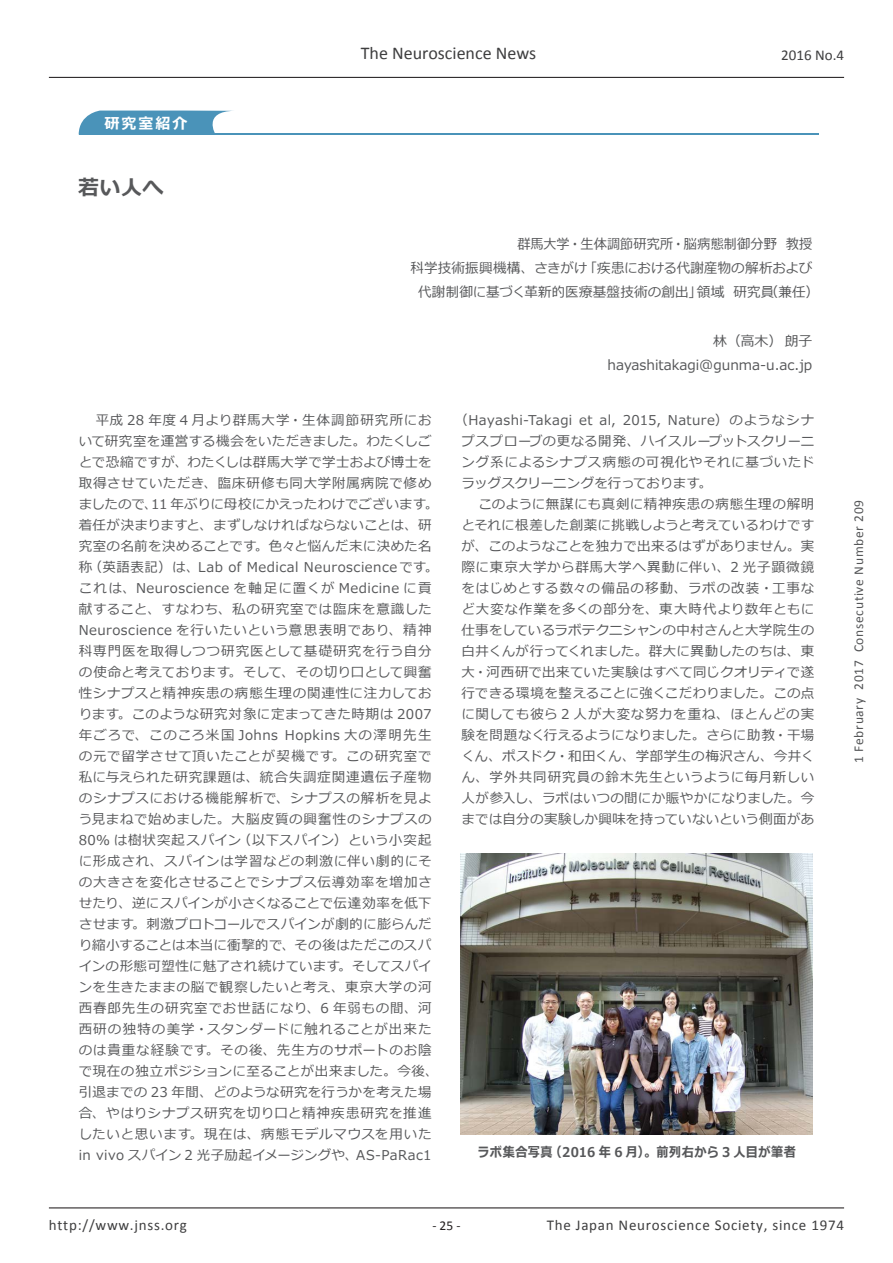
<style>
.page{position:relative;width:893px;height:1263px;background:#fff}
.page>*{position:absolute;margin:0;border:0;box-sizing:border-box;transform-origin:0 0}
.t1{font:700 21px "Meiryo";color:#57585a}
.t2{font:18px "Calibri";color:#3e3e3f}
.t3{font:15px "Calibri";letter-spacing:.05em;color:#3e3e3f}
.t4{font:700 15px "Meiryo";letter-spacing:.13em;color:#fff}
.t5{font:13.8px/24.2px "Meiryo";color:#57585a;text-align:right}
.t6{font:13.8px "Meiryo";color:#57585a;scale:.95 1}
.t7{font:13.5px/21px "Meiryo";letter-spacing:.035em;color:#57585a;text-align:justify}
.t8{font:13.5px "Calibri";letter-spacing:.05em;color:#545557}
.t9{font:700 13.5px "Meiryo";letter-spacing:.03em;color:#57585a;scale:.9 1}
.t10{font:13.5px "Calibri";color:#231f20}
</style>
<div class="page">
<hr style="left:49px;top:77px;width:795px;height:1px;background:#231f20">
<hr style="left:49px;top:1207px;width:795px;height:1px;background:#231f20">
<hr style="left:79px;top:133px;width:740px;height:2px;background:#4a93b9">
<svg style="left:79px;top:111px;width:151px;height:22px;background:#61a1c2"></svg>
<img style="left:461px;top:854px;width:352px;height:280px">
<h2 class="t2" style="left:361px;top:42px;width:177px">The Neuroscience News</h2>
<p class="t3" style="left:781px;top:46px;width:64px">2016 No.4</p>
<p class="t4" style="left:105px;top:113px;width:84px">研究室紹介</p>
<h1 class="t1" style="left:78px;top:173px;width:87px">若い人へ</h1>
<p class="t6" style="left:517px;top:234px;width:312px">群馬大学・生体調節研究所・脳病態制御分野 教授</p>
<p class="t5" style="left:410px;top:257px;width:403px">科学技術振興機構、さきがけ「疾患における代謝産物の解析および</p>
<p class="t5" style="left:418px;top:281px;width:402px">代謝制御に基づく革新的医療基盤技術の創出」領域 研究員（兼任）</p>
<p class="t5" style="left:608px;top:329px;width:206px">林（高木） 朗子hayashitakagi@gunma-u.ac.jp</p>
<p class="t7" style="left:79px;top:410px;width:361px;text-align:left;text-indent:17px">平成 28 年度 4 月より群馬大学・生体調節研究所において研究室を運営する機会をいただきました。わたくしごとで恐縮ですが、わたくしは群馬大学で学士および博士を取得させていただき、臨床研修も同大学附属病院で修めましたので、11 年ぶりに母校にかえったわけでございます。着任が決まりますと、まずしなければならないことは、研究室の名前を決めることです。色々と悩んだ末に決めた名称（英語表記）は、Lab of Medical Neuroscienceです。これは、Neuroscience を軸足に置くが Medicine に貢献すること、すなわち、私の研究室では臨床を意識した<br>Neuroscience を行いたいという意思表明であり、精神科専門医を取得しつつ研究医として基礎研究を行う自分の使命と考えております。そして、その切り口として興奮性シナプスと精神疾患の病態生理の関連性に注力しております。このような研究対象に定まってきた時期は 2007年ごろで、このころ米国 Johns Hopkins 大の澤明先生の元で留学させて頂いたことが契機です。この研究室で私に与えられた研究課題は、統合失調症関連遺伝子産物のシナプスにおける機能解析で、シナプスの解析を見よう見まねで始めました。大脳皮質の興奮性のシナプスの<br>80% は樹状突起スパイン（以下スパイン）という小突起に形成され、スパインは学習などの刺激に伴い劇的にその大きさを変化させることでシナプス伝導効率を増加させたり、逆にスパインが小さくなることで伝達効率を低下させます。刺激プロトコールでスパインが劇的に膨らんだり縮小することは本当に衝撃的で、その後はただこのスパインの形態可塑性に魅了され続けています。そしてスパインを生きたままの脳で観察したいと考え、東京大学の河西春郎先生の研究室でお世話になり、6 年弱もの間、河西研の独特の美学・スタンダードに触れることが出来たのは貴重な経験です。その後、先生方のサポートのお陰で現在の独立ポジションに至ることが出来ました。今後、引退までの 23 年間、どのような研究を行うかを考えた場合、やはりシナプス研究を切り口と精神疾患研究を推進したいと思います。現在は、病態モデルマウスを用いたin vivo スパイン 2 光子励起イメージングや、AS-PaRac1</p>
<p class="t7" style="left:461px;top:411px;width:354px;text-indent:-7px">（Hayashi-Takagi et al, 2015, Nature）のようなシナプスプローブの更なる開発、ハイスループットスクリーニング系によるシナプス病態の可視化やそれに基づいたドラッグスクリーニングを行っております。</p>
<p class="t7" style="left:461px;top:495px;width:354px;text-indent:17px">このように無謀にも真剣に精神疾患の病態生理の解明とそれに根差した創薬に挑戦しようと考えているわけですが、このようなことを独力で出来るはずがありません。実際に東京大学から群馬大学へ異動に伴い、2 光子顕微鏡をはじめとする数々の備品の移動、ラボの改装・工事など大変な作業を多くの部分を、東大時代より数年ともに仕事をしているラボテクニシャンの中村さんと大学院生の白井くんが行ってくれました。群大に異動したのちは、東大・河西研で出来ていた実験はすべて同じクオリティで遂行できる環境を整えることに強くこだわりました。この点に関しても彼ら 2 人が大変な努力を重ね、ほとんどの実験を問題なく行えるようになりました。さらに助教・干場くん、ポスドク・和田くん、学部学生の梅沢さん、今井くん、学外共同研究員の鈴木先生というように毎月新しい人が参入し、ラボはいつの間にか賑やかになりました。今までは自分の実験しか興味を持っていないという側面があ</p>
<p class="t9" style="left:478px;top:1143px;width:355px">ラボ集合写真（2016 年 6 月）。前列右から 3 人目が筆者</p>
<p class="t8" style="left:850px;top:763px;width:265px;rotate:-90deg">1 February 2017 Consecutive Number 209</p>
<p class="t3" style="left:49px;top:1215px;width:140px">http://www.jnss.org</p>
<p class="t10" style="left:432px;top:1217px;width:30px">- 25 -</p>
<p class="t3" style="left:547px;top:1215px;width:299px">The Japan Neuroscience Society, since 1974</p>
</div>
